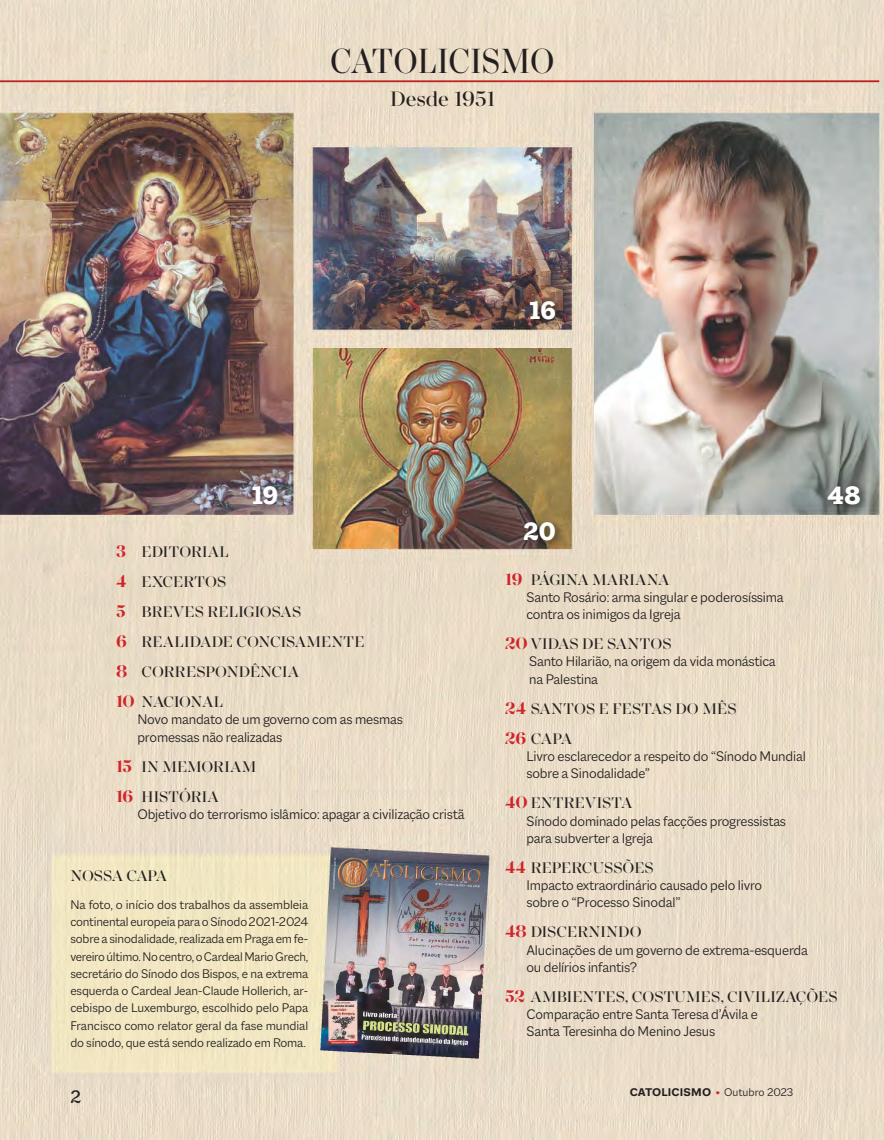
<style>
.page{position:relative;width:884px;height:1140px;background:#fff}
.page>*{position:absolute;margin:0;border:0;box-sizing:border-box;transform-origin:0 0}
.Subtítulo{font:37.5px "Macklin Display";color:#231f20;scale:.9 1}
.Texto_sumário{font:800 27px "Macklin Slab";letter-spacing:-.01em;color:#fff}
.Subtítulo-2{font:22.5px "Macklin Display";color:#231f20}
.t1{font:500 19.5px "Macklin Slab";color:#231f20}
.Epígrafe{font:16.5px "Macklin Display";color:#231f20}
.Texto_editorial{font:16.5px "Macklin Display";letter-spacing:-.01em;color:#231f20}
.Texto_sumário-2{font:300 15px/17.2px "Macklin Sans";letter-spacing:-.01em;color:#231f20}
.Texto_sumário-3{font:300 13.5px/17.2px "Macklin Sans";letter-spacing:-.01em;color:#231f20;text-align:justify}
.t2{font:700 12px "Macklin Sans";letter-spacing:.01em;color:#231f20;scale:1.1 1}
.s1{font-weight:700;font-size:18px;color:#d1232a}
.s2{font-weight:300}
</style>
<div class="page">
<img style="left:0;top:0;width:884px;height:1140px">
<p class="Subtítulo" style="left:330px;top:40px;width:251px">CATOLICISMO</p>
<p class="Subtítulo-2" style="left:390px;top:86px;width:106px">Desde 1951</p>
<p class="Texto_sumário" style="left:530px;top:295px;width:28px">16</p>
<p class="Texto_sumário" style="left:252px;top:480px;width:28px">19</p>
<p class="Epígrafe" style="left:116px;top:542px;width:114px"><span class="s1">3</span> EDITORIAL</p>
<p class="Epígrafe" style="left:116px;top:572px;width:112px"><span class="s1">4</span> EXCERTOS</p>
<p class="Epígrafe" style="left:116px;top:602px;width:187px"><span class="s1">5</span> BREVES RELIGIOSAS</p>
<p class="Epígrafe" style="left:116px;top:632px;width:250px"><span class="s1">6</span> REALIDADE CONCISAMENTE</p>
<p class="Epígrafe" style="left:116px;top:662px;width:184px"><span class="s1">8</span> CORRESPONDÊNCIA</p>
<p class="Epígrafe" style="left:116px;top:692px;width:109px"><span class="s1">10</span> NACIONAL</p>
<p class="Texto_sumário-2" style="left:137px;top:710px;width:267px">Novo mandato de um governo com as mesmas promessas não realizadas</p>
<p class="Epígrafe" style="left:116px;top:757px;width:142px"><span class="s1">15</span> IN MEMORIAM</p>
<p class="Epígrafe" style="left:116px;top:787px;width:104px"><span class="s1">16</span> HISTÓRIA</p>
<p class="Texto_sumário-2" style="left:137px;top:805px;width:329px">Objetivo do terrorismo islâmico: apagar a civilização cristã</p>
<p class="Texto_editorial" style="left:70px;top:866px;width:98px">NOSSA CAPA</p>
<p class="Texto_sumário-3" style="left:70px;top:895px;width:239px">Na foto, o início dos trabalhos da assembleia continental europeia para o Sínodo 2021-2024 sobre a sinodalidade, realizada em Praga em fe&shy;vereiro último. No centro, o Cardeal Mario Grech, secretário do Sínodo dos Bispos, e na extrema esquerda o Cardeal Jean-Claude Hollerich, ar&shy;cebispo de Luxemburgo, escolhido pelo Papa Francisco como relator geral da fase mundial do sínodo, que está sendo realizado em Roma.</p>
<p class="Texto_sumário" style="left:523px;top:516px;width:34px">20</p>
<p class="Texto_sumário" style="left:827px;top:480px;width:35px">48</p>
<p class="Epígrafe" style="left:505px;top:570px;width:166px"><span class="s1">19</span> PÁGINA MARIANA</p>
<p class="Texto_sumário-2" style="left:526px;top:588px;width:259px">Santo Rosário: arma singular e poderosíssima contra os inimigos da Igreja</p>
<p class="Epígrafe" style="left:505px;top:634px;width:168px"><span class="s1">20</span> VIDAS DE SANTOS</p>
<p class="Texto_sumário-2" style="left:529px;top:653px;width:248px">Santo Hilarião, na origem da vida monástica na Palestina</p>
<p class="Epígrafe" style="left:505px;top:699px;width:233px"><span class="s1">24</span> SANTOS E FESTAS DO MÊS</p>
<p class="Epígrafe" style="left:505px;top:729px;width:68px"><span class="s1">26</span> CAPA</p>
<p class="Texto_sumário-2" style="left:526px;top:747px;width:281px">Livro esclarecedor a respeito do “Sínodo Mundial sobre a Sinodalidade”</p>
<p class="Epígrafe" style="left:505px;top:793px;width:128px"><span class="s1">40</span> ENTREVISTA</p>
<p class="Texto_sumário-2" style="left:526px;top:812px;width:261px">Sínodo dominado pelas facções progressistas para subverter a Igreja</p>
<p class="Epígrafe" style="left:505px;top:858px;width:150px"><span class="s1">44</span> REPERCUSSÕES</p>
<p class="Texto_sumário-2" style="left:526px;top:876px;width:237px">Impacto extraordinário causado pelo livro sobre o “Processo Sinodal”</p>
<p class="Epígrafe" style="left:505px;top:922px;width:138px"><span class="s1">48</span> DISCERNINDO</p>
<p class="Texto_sumário-2" style="left:526px;top:941px;width:283px">Alucinações de um governo de extrema-esquerda ou delírios infantis?</p>
<p class="Epígrafe" style="left:505px;top:987px;width:334px"><span class="s1">52</span> AMBIENTES, COSTUMES, CIVILIZAÇÕES</p>
<p class="Texto_sumário-2" style="left:526px;top:1005px;width:233px">Comparação entre Santa Teresa d’Ávila e<br>Santa Teresinha do Menino Jesus</p>
<h3 class="t1" style="left:70px;top:1085px;width:12px">2</h3>
<p class="t2" style="left:630px;top:1085px;width:150px">CATOLICISMO <sup>.</sup> <span class="s2">Outubro 2023</span></p>
</div>
